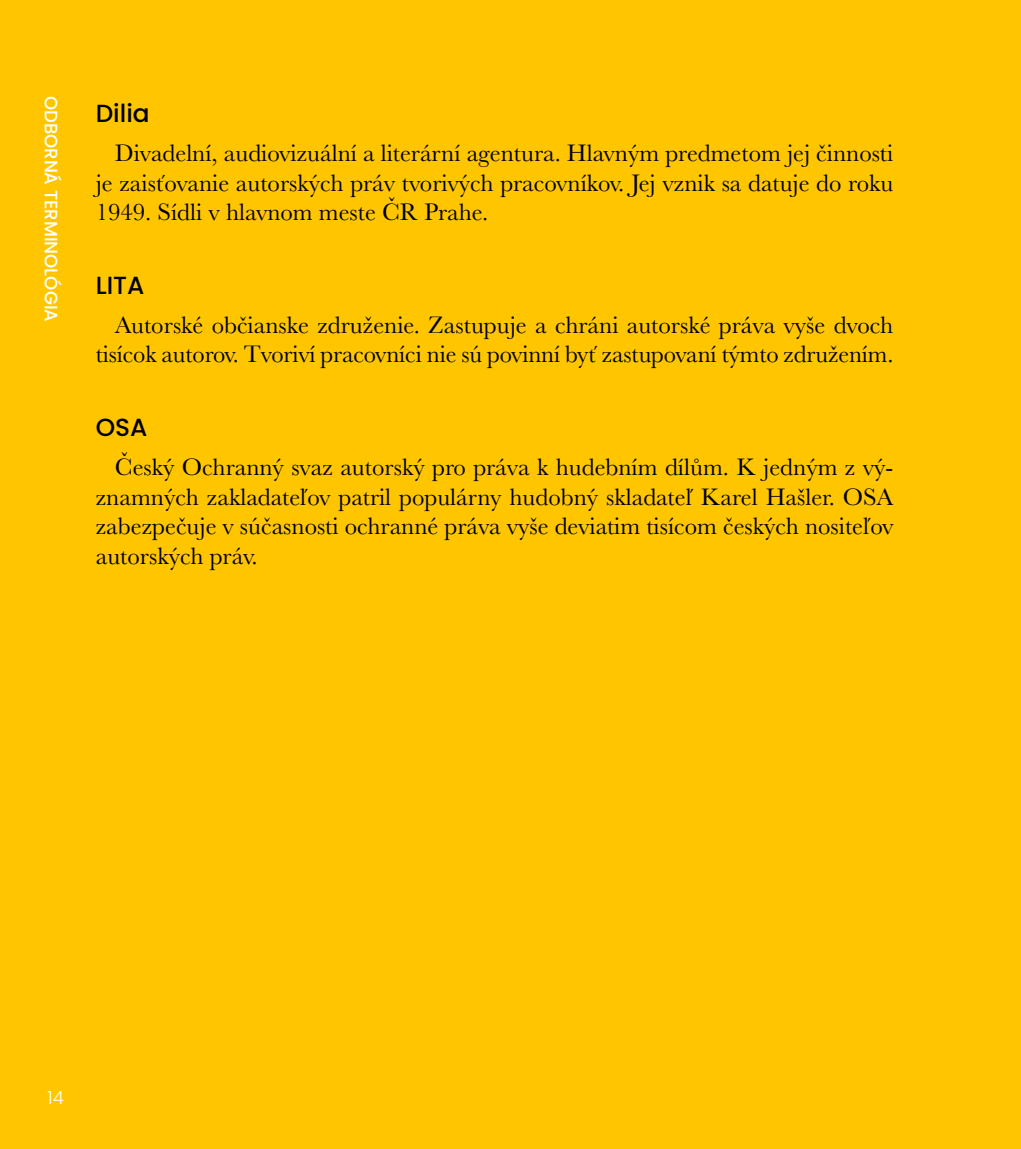
<style>
.page{position:relative;width:1021px;height:1149px;background:#fff}
.page>*{position:absolute;margin:0;border:0;box-sizing:border-box;transform-origin:0 0}
.t1{font:24.75px/29.7px "Baskerville";color:#000;text-align:justify}
.t2{font:500 24.75px "Poppins";color:#000}
.t3{font:500 18px "Poppins";color:#fff}
.t4{font:300 18px "Poppins";color:#fff}
</style>
<div class="page">
<div style="left:0;top:0;width:1020px;height:1148px;background:#ffc600"></div>
<p class="t3" style="left:62px;top:96px;width:227px;rotate:90deg">ODBORNÁ TERMINOLÓGIA</p>
<p class="t2" style="left:96px;top:99px;width:55px">Dilia</p>
<p class="t1" style="left:96px;top:138px;width:799px;text-indent:19px">Divadelní, audiovizuální a literární agentura. Hlavným predmetom jej činnosti je zaisťovanie autorských práv tvorivých pracovníkov. Jej vznik sa datuje do roku 1949. Sídli v hlavnom meste ČR Prahe.</p>
<p class="t2" style="left:96px;top:270px;width:50px">LITA</p>
<p class="t1" style="left:96px;top:310px;width:799px;text-align:right">Autorské občianske združenie. Zastupuje a chráni autorské práva vyše dvoch tisícok autorov. Tvoriví pracovníci nie sú povinní byť zastupovaní týmto združením.</p>
<p class="t2" style="left:96px;top:412px;width:53px">OSA</p>
<p class="t1" style="left:96px;top:452px;width:799px;text-indent:19px">Český Ochranný svaz autorský pro práva k hudebním dílům. K jedným z vý&shy;znamných zakladateľov patril populárny hudobný skladateľ Karel Hašler. OSA zabezpečuje v súčasnosti ochranné práva vyše deviatim tisícom českých nositeľov autorských práv.</p>
<p class="t4" style="left:47px;top:1086px;width:18px">14</p>
</div>
